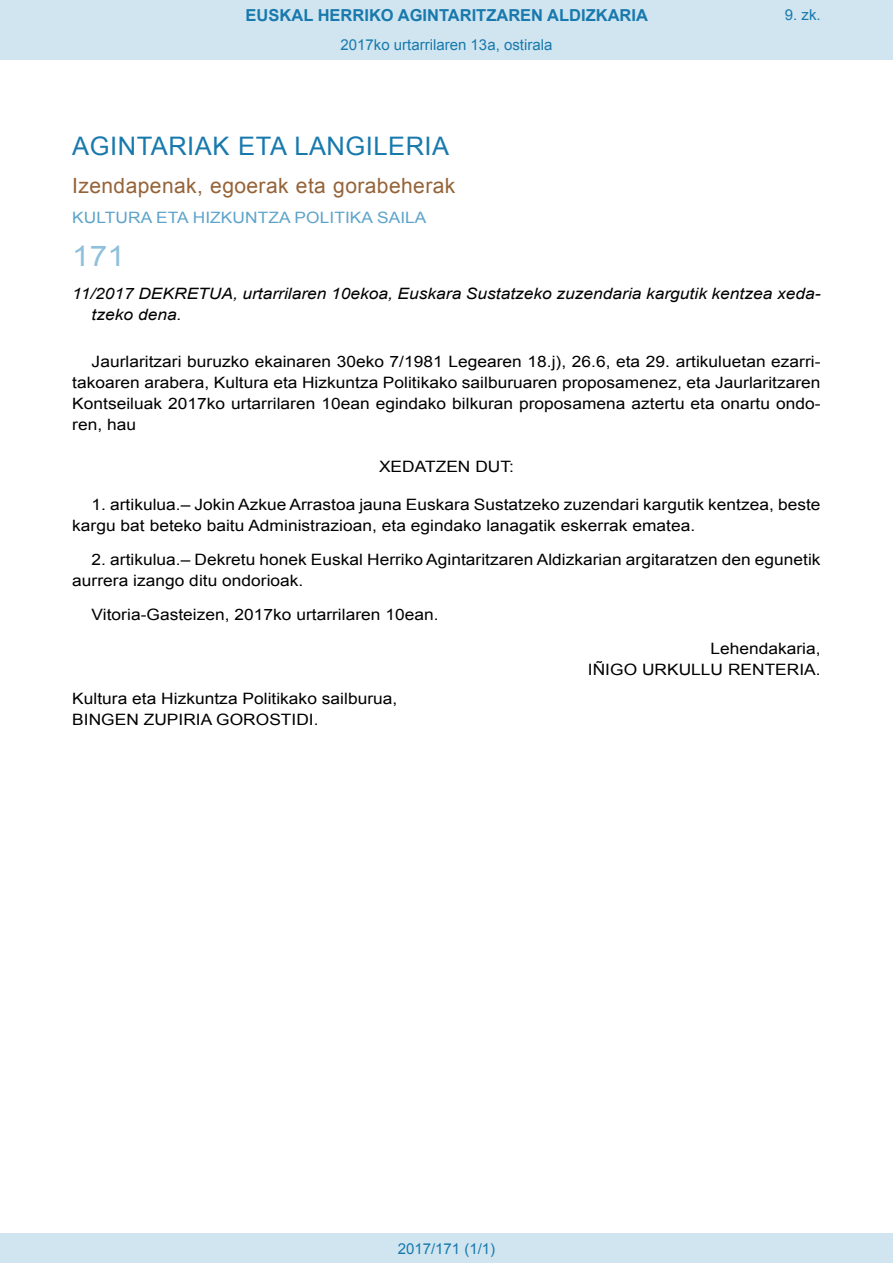
<style>
.page{position:relative;width:893px;height:1263px;background:#fff}
.page>*{position:absolute;margin:0;border:0;box-sizing:border-box;transform-origin:0 0}
.BOPVOrden{font:28.5px "Arial";color:#90c0db;scale:1.11 1}
.BOPVSeccion{font:25.5px "Arial";letter-spacing:.02em;color:#1879ad}
.BOPVSubseccion{font:21px "Arial";letter-spacing:.02em;color:#956338}
.t1{font:700 16.5px "Arial";color:#1879ad}
.BOPVDetalle{font:15.6px/21px "Arial";color:#000;scale:1.11 1}
.BOPVTitulo{font:italic 15.6px/21px "Arial";color:#000;scale:1.11 1}
.BOPVFirmaPuesto{font:15.6px "Arial";color:#000;scale:1.11 1}
.BOPVOrganismo{font:15.6px "Arial";letter-spacing:.005em;color:#5ea4ca;scale:1.11 1}
.BOPVFirmaNombre{font:15.6px "Arial";color:#000;scale:1.11 1}
.BOPVNombreLehen2{font:15.6px "Arial";color:#000;scale:1.11 1}
.BOPVPuestoLehen2{font:15.6px "Arial";color:#000;scale:1.11 1}
.BOPVClave{font:15.6px "Arial";color:#000;scale:1.11 1}
.Paginacion_Centro{font:15px "Arial";color:#1879ad}
</style>
<div class="page">
<div style="left:0;top:0;width:893px;height:60px;background:#d0e5f0"></div>
<div style="left:0;top:1233px;width:893px;height:30px;background:#d0e5f0"></div>
<p class="t1" style="left:246px;top:4px;width:404px">EUSKAL HERRIKO AGINTARITZAREN ALDIZKARIA</p>
<p class="Paginacion_Centro" style="left:341px;top:35px;width:213px">2017ko urtarrilaren 13a, ostirala</p>
<p class="Paginacion_Centro" style="left:785px;top:5px;width:37px">9. zk.</p>
<p class="BOPVSeccion" style="left:72px;top:129px;width:378px">AGINTARIAK ETA LANGILERIA</p>
<p class="BOPVSubseccion" style="left:72px;top:171px;width:385px">Izendapenak, egoerak eta gorabeherak</p>
<p class="BOPVOrganismo" style="left:72px;top:207px;width:321px">KULTURA ETA HIZKUNTZA POLITIKA SAILA</p>
<p class="BOPVOrden" style="left:72px;top:237px;width:49px">171</p>
<p class="BOPVTitulo" style="left:92px;top:284px;width:658px;text-indent:-19px">11/2017 DEKRETUA, urtarrilaren 10ekoa, Euskara Sustatzeko zuzendaria kargutik kentzea xeda&shy;tzeko dena.</p>
<p class="BOPVDetalle" style="left:72px;top:351px;width:676px;text-align:justify;text-indent:19px">Jaurlaritzari buruzko ekainaren 30eko 7/1981 Legearen 18.j), 26.6, eta 29. artikuluetan ezarri&shy;takoaren arabera, Kultura eta Hizkuntza Politikako sailburuaren proposamenez, eta Jaurlaritzaren Kontseiluak 2017ko urtarrilaren 10ean egindako bilkuran proposamena aztertu eta onartu ondo&shy;ren, hau</p>
<p class="BOPVClave" style="left:379px;top:456px;width:123px">XEDATZEN DUT:</p>
<p class="BOPVDetalle" style="left:72px;top:494px;width:676px;text-indent:19px">1. artikulua.– Jokin Azkue Arrastoa jauna Euskara Sustatzeko zuzendari kargutik kentzea, beste kargu bat beteko baitu Administrazioan, eta egindako lanagatik eskerrak ematea.</p>
<p class="BOPVDetalle" style="left:72px;top:549px;width:676px;text-indent:19px">2. artikulua.– Dekretu honek Euskal Herriko Agintaritzaren Aldizkarian argitaratzen den egunetik aurrera izango ditu ondorioak.</p>
<p class="BOPVDetalle" style="left:92px;top:604px;width:314px">Vitoria-Gasteizen, 2017ko urtarrilaren 10ean.</p>
<p class="BOPVPuestoLehen2" style="left:710px;top:638px;width:101px">Lehendakaria,</p>
<p class="BOPVNombreLehen2" style="left:588px;top:659px;width:211px">IÑIGO URKULLU RENTERIA.</p>
<p class="BOPVFirmaPuesto" style="left:72px;top:688px;width:294px">Kultura eta Hizkuntza Politikako sailburua,</p>
<p class="BOPVFirmaNombre" style="left:72px;top:709px;width:223px">BINGEN ZUPIRIA GOROSTIDI.</p>
<p class="Paginacion_Centro" style="left:398px;top:1238px;width:99px">2017/171 (1/1)</p>
</div>
